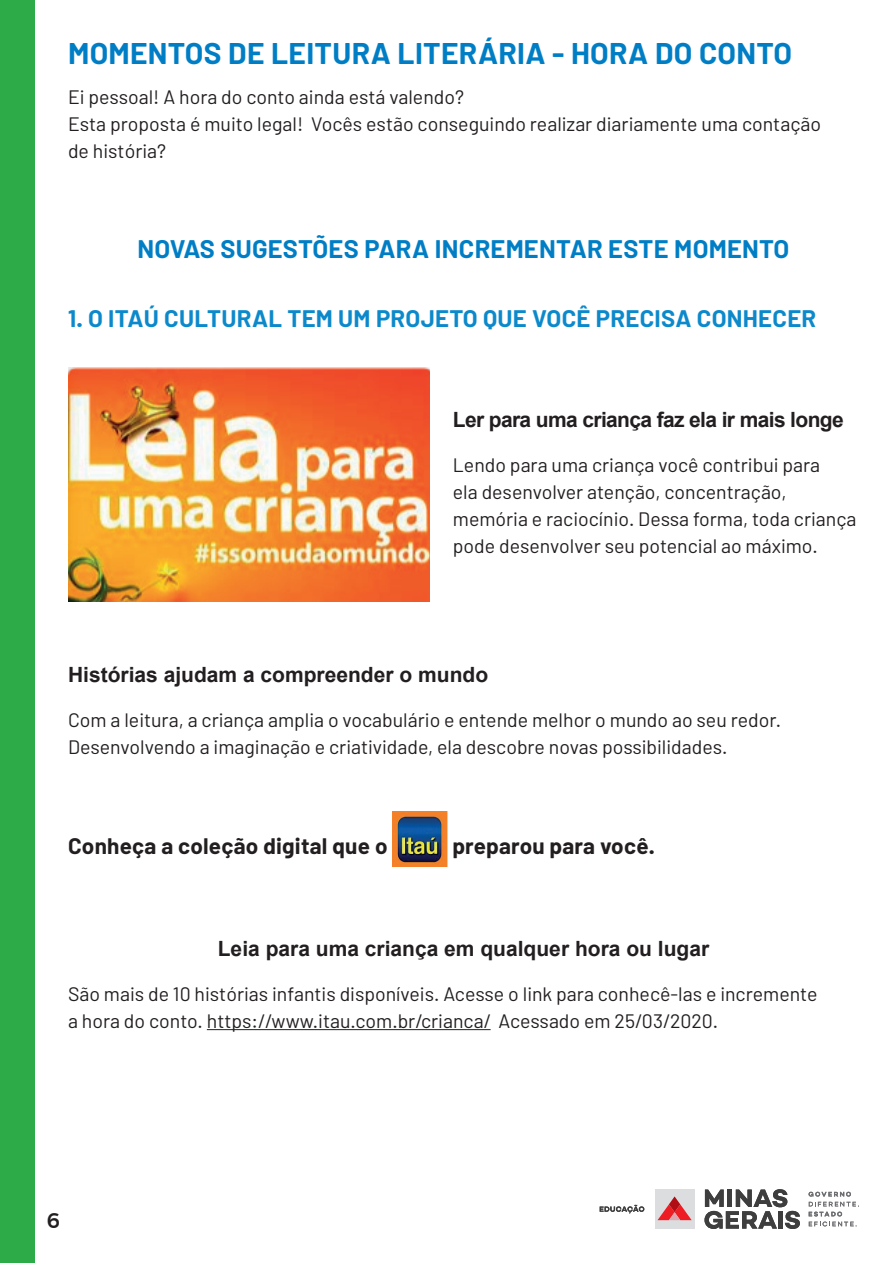
<style>
.page{position:relative;width:893px;height:1263px;background:#fff}
.page>*{position:absolute;margin:0;border:0;box-sizing:border-box;transform-origin:0 0}
.t1{font:700 30px "Barlow";letter-spacing:.01em;color:#007ec5}
.t2{font:700 25.5px "Barlow";letter-spacing:.01em;color:#007ec5}
.t3{font:700 24px "Barlow";letter-spacing:.01em;color:#0c89cb}
.t4{font:700 22.5px "Barlow";letter-spacing:.01em;color:#231f20}
.t5{font:700 21px "Arial";color:#231f20}
.t6{font:700 21px "Arial";letter-spacing:-.03em;color:#231f20}
.t7{font:500 21px "Montserrat";color:#231f20}
.t8{font:19.5px/27px "Barlow";color:#231f20}
</style>
<div class="page">
<div style="left:0;top:0;width:34px;height:1263px;background:#2eab49"></div>
<div style="left:655px;top:1189px;width:39px;height:39px;background:#dcdddf"></div>
<svg style="left:657px;top:1196px;width:35px;height:24px"></svg>
<svg style="left:704px;top:1189px;width:96px;height:40px"></svg>
<svg style="left:808px;top:1192px;width:43px;height:4px"></svg>
<svg style="left:809px;top:1202px;width:50px;height:24px"></svg>
<svg style="left:600px;top:1205px;width:44px;height:8px"></svg>
<hr style="left:207px;top:1029px;width:284px;height:1px;background:#231f20">
<img style="left:68px;top:367px;width:362px;height:234px">
<img style="left:393px;top:812px;width:54px;height:55px">
<h1 class="t1" style="left:68px;top:35px;width:726px">MOMENTOS DE LEITURA LITERÁRIA - HORA DO CONTO</h1>
<p class="t8" style="left:68px;top:83px;width:755px">Ei pessoal! A hora do conto ainda está valendo?<br>Esta proposta é muito legal! Vocês estão conseguindo realizar diariamente uma contação de história?</p>
<h2 class="t2" style="left:138px;top:233px;width:653px">NOVAS SUGESTÕES PARA INCREMENTAR ESTE MOMENTO</h2>
<p class="t3" style="left:68px;top:304px;width:750px">1. O ITAÚ CULTURAL TEM UM PROJETO QUE VOCÊ PRECISA CONHECER</p>
<p class="t6" style="left:453px;top:405px;width:392px">Ler para uma criança faz ela ir mais longe</p>
<p class="t8" style="left:453px;top:451px;width:405px">Lendo para uma criança você contribui para<br>ela desenvolver atenção, concentração, memória e raciocínio. Dessa forma, toda criança pode desenvolver seu potencial ao máximo.</p>
<p class="t5" style="left:68px;top:660px;width:422px">Histórias ajudam a compreender o mundo</p>
<p class="t8" style="left:68px;top:706px;width:715px">Com a leitura, a criança amplia o vocabulário e entende melhor o mundo ao seu redor.<br>Desenvolvendo a imaginação e criatividade, ela descobre novas possibilidades.</p>
<p class="t4" style="left:68px;top:832px;width:321px">Conheça a coleção digital que o</p>
<p class="t4" style="left:452px;top:832px;width:204px">preparou para você.</p>
<p class="t5" style="left:218px;top:933px;width:493px">Leia para uma criança em qualquer hora ou lugar</p>
<p class="t8" style="left:68px;top:980px;width:751px">São mais de 10 histórias infantis disponíveis. Acesse o link para conhecê-las e incremente a hora do conto. https://www.itau.com.br/crianca/ Acessado em 25/03/2020.</p>
<p class="t7" style="left:47px;top:1203px;width:15px">6</p>
</div>
